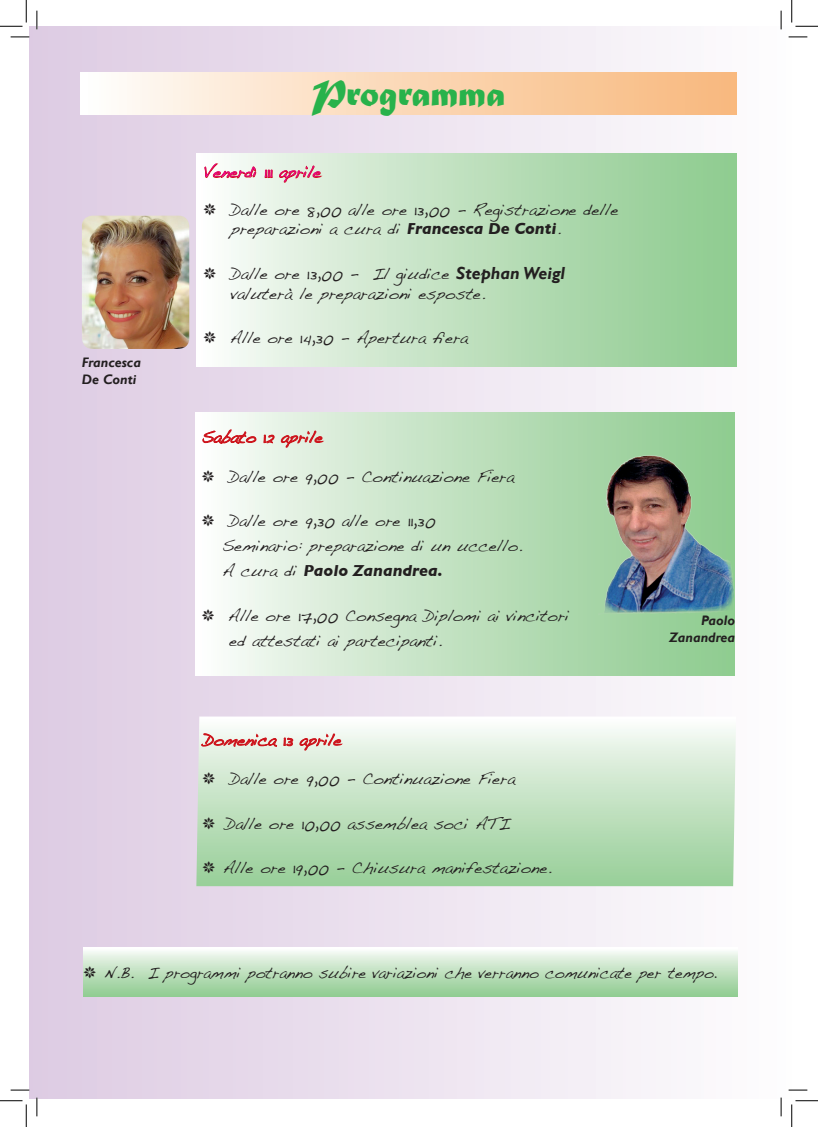
<style>
.page{position:relative;width:818px;height:1127px;background:#fff}
.page>*{position:absolute;margin:0;border:0;box-sizing:border-box;transform-origin:0 0}
.t1{font:38.75px "Matura MT Script Capitals";color:#28b24b}
.t2{font:16.25px/25px "Handwriting Dakota";color:#231f20}
.t3{font:16.25px "Handwriting Dakota";color:#cd151d}
.t4{font:italic 700 16.25px "Gill Sans";color:#231f20}
.t5{font:16.25px "Handwriting Dakota";color:#ed028c}
.t6{font:italic 700 13.75px/16.5px "Gill Sans";color:#231f20}
.s1{font-family:"Monotype Sorts"}
.s2{font-family:"Gill Sans";font-weight:700;font-style:italic}
.s3{font-family:"Gill Sans";font-weight:700;font-style:italic;font-size:17.5px}
.s4{font-family:"Handwriting Dakota";font-weight:400;font-style:normal}
.s5{font-family:"Times";font-size:15px}
</style>
<div class="page">
<div style="left:30px;top:26px;width:762px;height:1072px;background:linear-gradient(to right,#ddcbe2,#fcfdfc)"></div>
<div style="left:80px;top:72px;width:656px;height:43px;background:linear-gradient(to right,#fefcf9,#f8b67a)"></div>
<div style="left:84px;top:947px;width:654px;height:49px;background:linear-gradient(to bottom,#fbfcfa,#8dca8e)"></div>
<svg style="left:196px;top:716px;width:540px;height:170px;background:#c5e3c4"></svg>
<div style="left:195px;top:412px;width:539px;height:263px;background:linear-gradient(to right,#f9fbf8,#8ac98b)"></div>
<div style="left:196px;top:153px;width:540px;height:213px;background:linear-gradient(to right,#f9fbf8,#8ac98b)"></div>
<img style="left:82px;top:215px;width:107px;height:134px">
<svg style="left:201px;top:710px;width:143px;height:41px"></svg>
<svg style="left:202px;top:429px;width:55px;height:15px"></svg>
<svg style="left:263px;top:407px;width:62px;height:41px;background:#e2d9d1"></svg>
<img style="left:563px;top:411px;width:175px;height:232px">
<svg style="left:204px;top:163px;width:53px;height:41px"></svg>
<svg style="left:264px;top:142px;width:59px;height:41px;background:#e2d5d1"></svg>
<svg style="left:11px;top:36px;width:18px;height:2px"></svg>
<svg style="left:788px;top:36px;width:19px;height:2px"></svg>
<svg style="left:11px;top:1089px;width:18px;height:1px"></svg>
<svg style="left:788px;top:1088px;width:19px;height:2px"></svg>
<svg style="left:36px;top:11px;width:2px;height:18px"></svg>
<svg style="left:36px;top:1097px;width:2px;height:18px"></svg>
<svg style="left:780px;top:11px;width:2px;height:18px"></svg>
<svg style="left:780px;top:1097px;width:2px;height:18px"></svg>
<svg style="left:0;top:0;width:27px;height:27px"></svg>
<svg style="left:0;top:1100px;width:27px;height:26px"></svg>
<svg style="left:791px;top:0;width:27px;height:27px"></svg>
<svg style="left:791px;top:1100px;width:27px;height:26px"></svg>
<h1 class="t1" style="left:311px;top:70px;width:196px">Programma</h1>
<p class="t6" style="left:82px;top:355px;width:61px">Francesca<br>De Conti</p>
<p class="t5" style="left:203px;top:162px;width:119px">Venerdì 111 aprile</p>
<p class="t2" style="left:231px;top:199px;width:389px;line-height:19.5px;text-indent:-27px"><span class="s1">k</span> Dalle ore 8,00 alle ore 13,00 - Registrazione delle preparazioni a cura di <span class="s2">Francesca De Conti</span>.</p>
<p class="t2" style="left:231px;top:263px;width:336px;line-height:19.5px;text-indent:-27px"><span class="s1">k</span> Dalle ore 13,00 - Il giudice <span class="s3">Stephan Weigl </span>valuterà le preparazioni esposte.</p>
<p class="t2" style="left:203px;top:325px;width:266px"><span class="s1">k</span> Alle ore 14,30 - Apertura fiera</p>
<p class="t3" style="left:202px;top:427px;width:122px">Sabato 12 aprile</p>
<p class="t2" style="left:202px;top:463px;width:314px"><span class="s1">k</span> Dalle ore 9,00 - Continuazione Fiera</p>
<p class="t2" style="left:222px;top:508px;width:301px;text-indent:-21px"><span class="s1">k</span> Dalle ore 9,30 alle ore 11,30<br>Seminario: preparazione di un uccello.</p>
<p class="t4" style="left:222px;top:561px;width:222px"><span class="s4">A cura di</span> Paolo Zanandrea.</p>
<p class="t2" style="left:229px;top:602px;width:341px;text-indent:-27px"><span class="s1">k</span> Alle ore 17,00 Consegna Diplomi ai vincitori ed attestati ai partecipanti.</p>
<p class="t3" style="left:203px;top:730px;width:140px">Domenica 13 aprile</p>
<p class="t2" style="left:203px;top:766px;width:314px"><span class="s1">k</span> Dalle ore 9,00 - Continuazione Fiera</p>
<p class="t2" style="left:203px;top:810px;width:309px"><span class="s1">k</span> Dalle ore 10,00 assemblea soci ATI</p>
<p class="t2" style="left:203px;top:855px;width:351px"><span class="s1">k</span> Alle ore 19,00 - Chiusura manifestazione.</p>
<p class="t6" style="left:669px;top:612px;width:68px;text-align:right">Paolo<br>Zanandrea</p>
<p class="t2" style="left:84px;top:959px;width:635px"><span class="s1">k</span> N.B. I programmi potranno subire variazioni che verranno comunicate per tempo<span class="s5">.</span></p>
</div>
